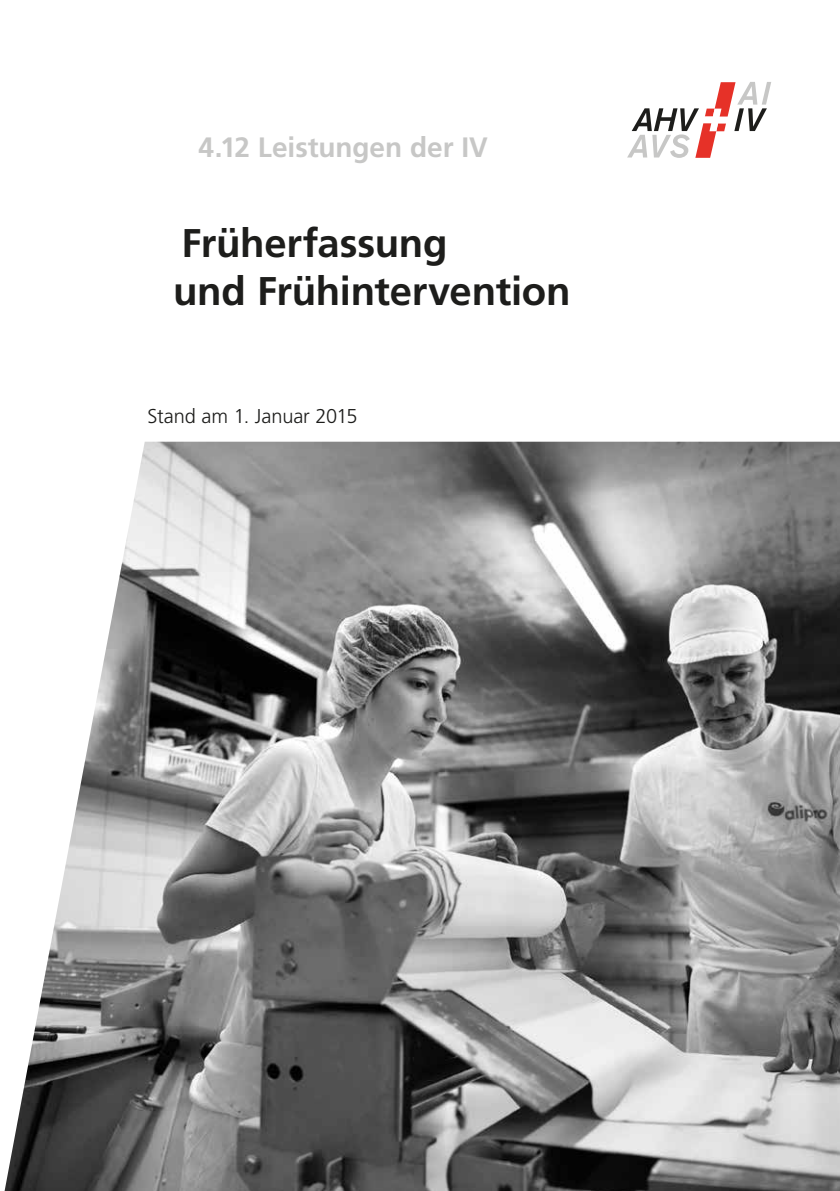
<style>
.page{position:relative;width:840px;height:1191px;background:#fff}
.page>*{position:absolute;margin:0;border:0;box-sizing:border-box;transform-origin:0 0}
.MB_Titel{font:700 40px "Frutiger";letter-spacing:-.005em;color:#1d1d1b}
.MB_Gruppe_Titelseite{font:700 28px "Frutiger";color:#c7c7c6}
.Grundtext{font:300 20px "Frutiger";letter-spacing:-.005em;color:#1d1d1b}
</style>
<div class="page">
<svg style="left:627px;top:82px;width:143px;height:76px"></svg>
<img style="left:4px;top:442px;width:835px;height:749px">
<p class="MB_Gruppe_Titelseite" style="left:198px;top:131px;width:291px">4.12 Leistungen der IV</p>
<p class="MB_Titel" style="left:181px;top:219px;width:267px">Früherfassung</p>
<p class="MB_Titel" style="left:173px;top:268px;width:399px">und Frühintervention</p>
<p class="Grundtext" style="left:147px;top:405px;width:211px">Stand am 1. Januar 2015</p>
</div>
